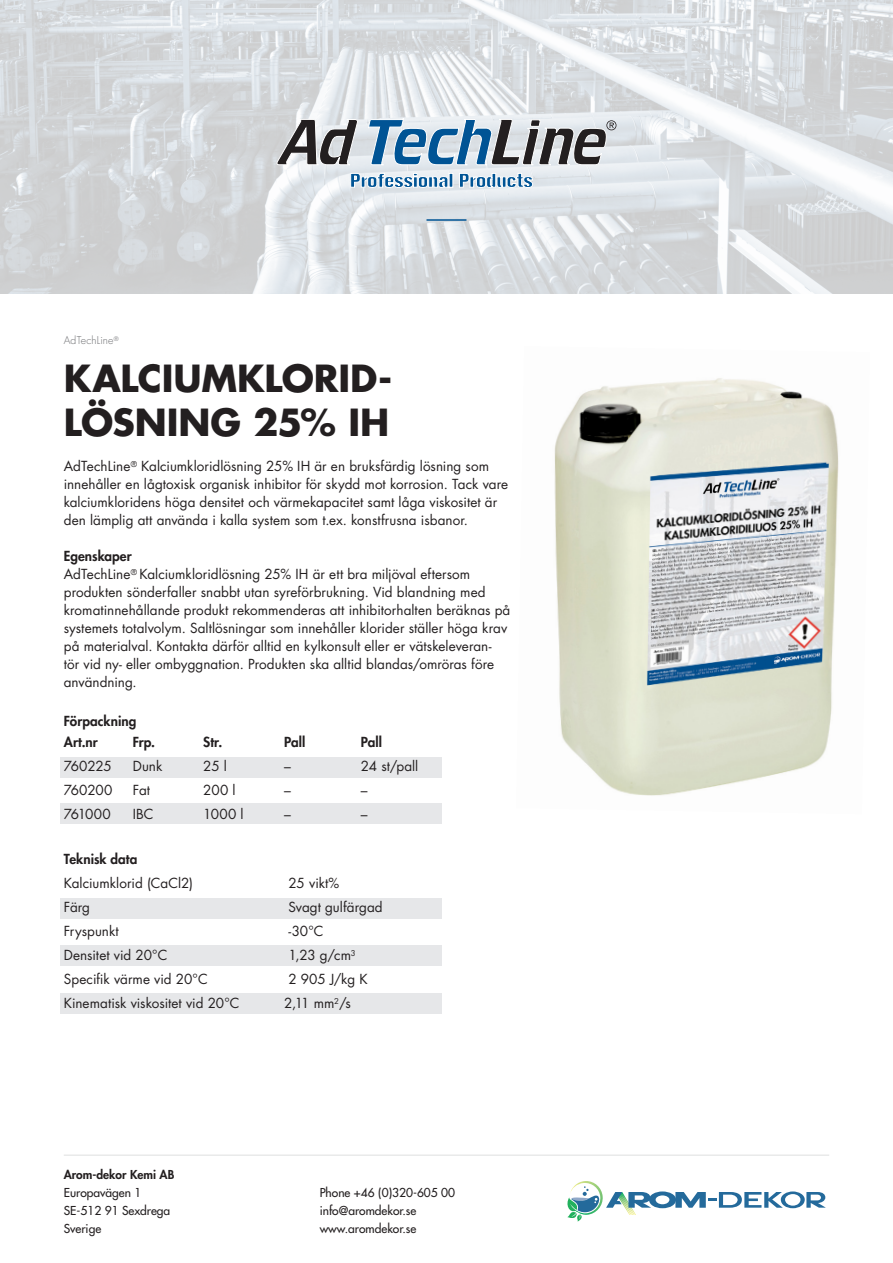
<style>
.page{position:relative;width:893px;height:1263px;background:#fff}
.page>*{position:absolute;margin:0;border:0;box-sizing:border-box;transform-origin:0 0}
.Produktrubrik{font:700 36.3px/43.7px "Futura Std";letter-spacing:-.005em;color:#231f20}
.Brödtext{font:13.5px/18px "Futura LT";color:#231f20}
.Brödtext-2{font:800 13.5px "Futura LT";letter-spacing:.005em;color:#231f20}
.t1{font:500 12px "Futura Std";color:#231f20}
.t2{font:800 12px "Futura Std";color:#231f20}
.Produktområde{font:300 10.5px "Futura LT";letter-spacing:.01em;color:#6c6d70}
</style>
<div class="page">
<div style="left:61px;top:898px;width:381px;height:20px;background:#e6e7e9"></div>
<div style="left:61px;top:945px;width:381px;height:20px;background:#e6e7e9"></div>
<div style="left:61px;top:993px;width:381px;height:20px;background:#e6e7e9"></div>
<div style="left:61px;top:757px;width:381px;height:20px;background:#e6e7e9"></div>
<div style="left:61px;top:804px;width:381px;height:20px;background:#e6e7e9"></div>
<svg style="left:0;top:0;width:893px;height:294px;background:#dadde0"></svg>
<svg style="left:276px;top:118px;width:340px;height:48px;background:#96a4b0"></svg>
<svg style="left:350px;top:173px;width:99px;height:15px"></svg>
<svg style="left:459px;top:173px;width:74px;height:15px"></svg>
<hr style="left:426px;top:219px;width:40px;height:2px;background:#005495">
<img style="left:554px;top:378px;width:285px;height:418px">
<hr style="left:64px;top:1154px;width:765px;height:2px;background:#e9eaea">
<svg style="left:567px;top:1181px;width:259px;height:40px"></svg>
<p class="Produktområde" style="left:64px;top:334px;width:56px">AdTechLine<sup>®</sup></p>
<p class="Produktrubrik" style="left:64px;top:356px;width:330px">KALCIUMKLORID-<br>LÖSNING 25% IH</p>
<p class="Brödtext" style="left:64px;top:457px;width:446px">AdTechLine<sup>®</sup> Kalciumkloridlösning 25% IH är en bruksfärdig lösning som innehåller en lågtoxisk organisk inhibitor för skydd mot korrosion. Tack vare kalciumkloridens höga densitet och värmekapacitet samt låga viskositet är den lämplig att använda i kalla system som t.ex. konstfrusna isbanor.</p>
<p class="Brödtext-2" style="left:64px;top:547px;width:70px">Egenskaper</p>
<p class="Brödtext" style="left:64px;top:565px;width:448px">AdTechLine<sup>®</sup> Kalciumkloridlösning 25% IH är ett bra miljöval eftersom produkten sönderfaller snabbt utan syreförbrukning. Vid blandning med kromatinnehållande produkt rekommenderas att inhibitorhalten beräknas på systemets totalvolym. Saltlösningar som innehåller klorider ställer höga krav på materialval. Kontakta därför alltid en kylkonsult eller er vätskeleveran&shy;tör vid ny- eller ombyggnation. Produkten ska alltid blandas/omröras före användning.</p>
<p class="Brödtext-2" style="left:64px;top:712px;width:74px">Förpackning</p>
<p class="Brödtext-2" style="left:64px;top:733px;width:36px">Art.nr</p>
<p class="Brödtext-2" style="left:133px;top:733px;width:24px">Frp.</p>
<p class="Brödtext-2" style="left:203px;top:733px;width:20px">Str.</p>
<p class="Brödtext-2" style="left:284px;top:733px;width:23px">Pall</p>
<p class="Brödtext-2" style="left:361px;top:733px;width:23px">Pall</p>
<p class="Brödtext" style="left:64px;top:757px;width:50px">760225</p>
<p class="Brödtext" style="left:133px;top:757px;width:31px">Dunk</p>
<p class="Brödtext" style="left:203px;top:757px;width:25px">25 l</p>
<p class="Brödtext" style="left:284px;top:757px;width:8px">–</p>
<p class="Brödtext" style="left:361px;top:757px;width:59px">24 st/pall</p>
<p class="Brödtext" style="left:64px;top:781px;width:50px">760200</p>
<p class="Brödtext" style="left:133px;top:781px;width:19px">Fat</p>
<p class="Brödtext" style="left:203px;top:781px;width:34px">200 l</p>
<p class="Brödtext" style="left:284px;top:781px;width:8px">–</p>
<p class="Brödtext" style="left:361px;top:781px;width:8px">–</p>
<p class="Brödtext" style="left:64px;top:805px;width:49px">761000</p>
<p class="Brödtext" style="left:133px;top:805px;width:22px">IBC</p>
<p class="Brödtext" style="left:203px;top:805px;width:42px">1000 l</p>
<p class="Brödtext" style="left:284px;top:805px;width:8px">–</p>
<p class="Brödtext" style="left:361px;top:805px;width:8px">–</p>
<p class="Brödtext-2" style="left:64px;top:850px;width:75px">Teknisk data</p>
<p class="Brödtext" style="left:64px;top:874px;width:131px">Kalciumklorid (CaCl2)</p>
<p class="Brödtext" style="left:288px;top:874px;width:52px">25 vikt%</p>
<p class="Brödtext" style="left:64px;top:898px;width:28px">Färg</p>
<p class="Brödtext" style="left:288px;top:898px;width:96px">Svagt gulfärgad</p>
<p class="Brödtext" style="left:64px;top:922px;width:57px">Fryspunkt</p>
<p class="Brödtext" style="left:288px;top:922px;width:37px">-30°C</p>
<p class="Brödtext" style="left:64px;top:946px;width:105px">Densitet vid 20°C</p>
<p class="Brödtext" style="left:288px;top:946px;width:69px">1,23 g/cm<sup>3</sup></p>
<p class="Brödtext" style="left:64px;top:970px;width:145px">Specifik värme vid 20°C</p>
<p class="Brödtext" style="left:288px;top:970px;width:81px">2 905 J/kg K</p>
<p class="Brödtext" style="left:64px;top:994px;width:177px">Kinematisk viskositet vid 20°C</p>
<p class="Brödtext" style="left:284px;top:994px;width:68px">2,11 mm<sup>2</sup>/s</p>
<p class="t2" style="left:64px;top:1167px;width:112px">Arom-dekor Kemi AB</p>
<p class="t1" style="left:64px;top:1185px;width:79px">Europavägen 1</p>
<p class="t1" style="left:64px;top:1203px;width:108px">SE-512 91 Sexdrega</p>
<p class="t1" style="left:64px;top:1221px;width:39px">Sverige</p>
<p class="t1" style="left:320px;top:1185px;width:137px">Phone +46 (0)320-605 00</p>
<p class="t1" style="left:320px;top:1203px;width:98px">info@aromdekor.se</p>
<p class="t1" style="left:320px;top:1221px;width:98px">www.aromdekor.se</p>
</div>
